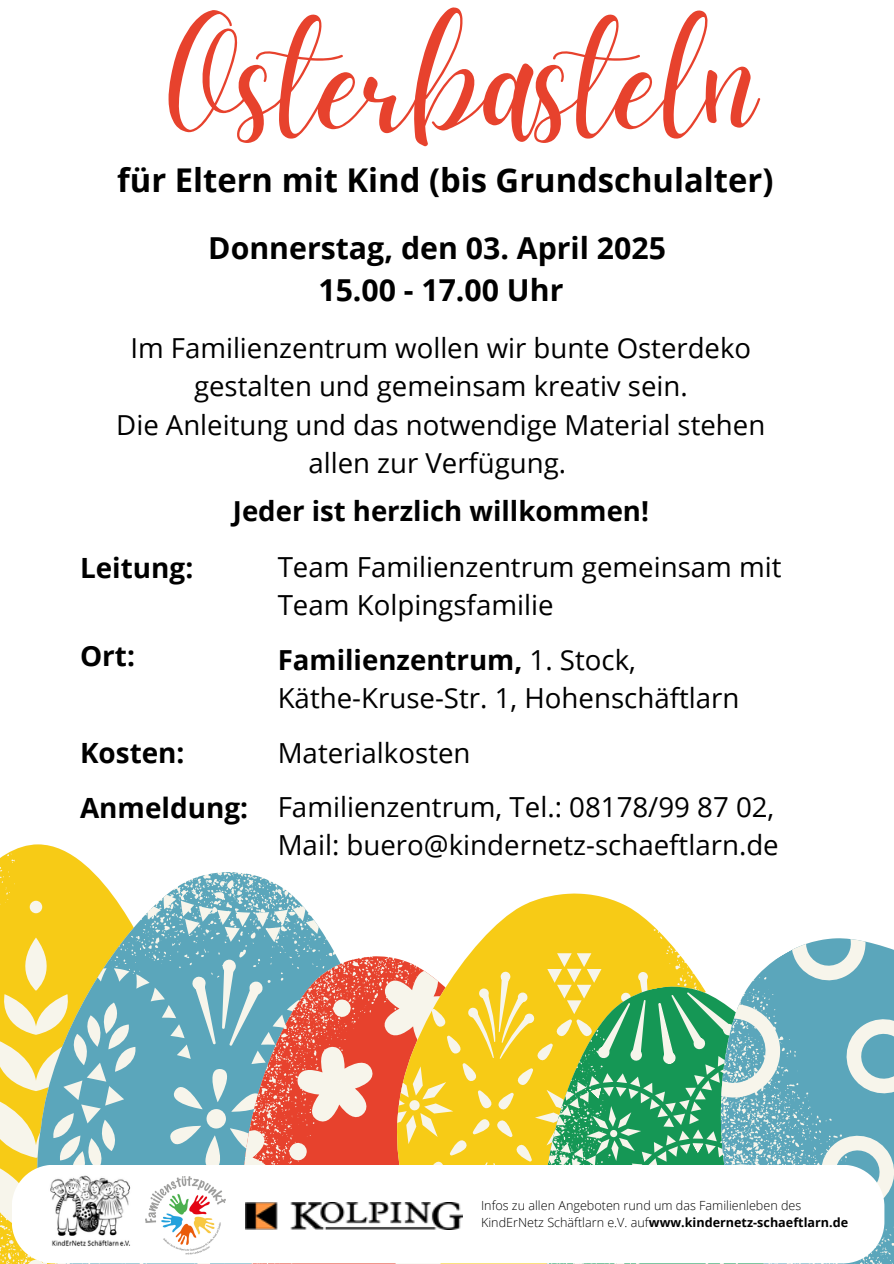
<style>
.page{position:relative;width:894px;height:1264px;background:#fff}
.page>*{position:absolute;margin:0;border:0;box-sizing:border-box;transform-origin:0 0}
.t1{font:156px "Daydream";color:#e7422d}
.t2{font:700 32.7px "Open Sans";color:#000}
.t3{font:700 30.3px/42.3px "Open Sans";color:#000;text-align:center}
.t4{font:700 27.9px "Open Sans";color:#000}
.t5{font:27.6px/38px "Open Sans";color:#000}
.t6{font:700 27.6px "Open Sans";color:#000}
.t7{font:700 12.6px "Open Sans";color:#000}
.t8{font:300 12.6px "Open Sans";color:#000}
.s1{font-weight:700}
.s2{font-weight:300}
</style>
<div class="page">
<svg style="left:0;top:844px;width:75px;height:56px;fill:#f7cb16"></svg>
<svg style="left:0;top:900px;width:25px;height:363px;background:#f7da63"></svg>
<svg style="left:25px;top:857px;width:255px;height:307px"></svg>
<svg style="left:31px;top:886px;width:290px;height:278px;background:#9fbfa2"></svg>
<svg style="left:186px;top:930px;width:137px;height:234px;background:#73b2c2"></svg>
<svg style="left:207px;top:933px;width:129px;height:231px;background:#79b5c4"></svg>
<svg style="left:216px;top:955px;width:180px;height:209px;background:#c28881"></svg>
<svg style="left:396px;top:893px;width:236px;height:271px;fill:#f7cb16"></svg>
<svg style="left:397px;top:953px;width:235px;height:211px;background:#f6ce53"></svg>
<svg style="left:481px;top:956px;width:151px;height:208px;background:#f7d034"></svg>
<svg style="left:503px;top:968px;width:129px;height:196px;background:#b7c44f"></svg>
<svg style="left:634px;top:910px;width:259px;height:353px"></svg>
<svg style="left:12px;top:1164px;width:872px;height:99px"></svg>
<img style="left:146px;top:1175px;width:80px;height:79px">
<img style="left:42px;top:1173px;width:101px;height:85px">
<img style="left:245px;top:1202px;width:217px;height:27px">
<p class="t1" style="left:168px;top:-10px;width:590px">Osterbasteln</p>
<h3 class="t2" style="left:117px;top:157px;width:657px">für Eltern mit Kind (bis Grundschulalter)</h3>
<h4 class="t3" style="left:208px;top:226px;width:459px">Donnerstag, den 03. April 2025<br>15.00 - 17.00 Uhr</h4>
<h4 class="t5" style="left:116px;top:328px;width:650px;line-height:38.5px;text-align:center">Im Familienzentrum wollen wir bunte Osterdeko gestalten und gemeinsam kreativ sein.<br>Die Anleitung und das notwendige Material stehen allen zur Verfügung.</h4>
<h4 class="t6" style="left:233px;top:491px;width:417px">Jeder ist herzlich willkommen!</h4>
<h3 class="t4" style="left:80px;top:548px;width:115px">Leitung:</h3>
<h3 class="t4" style="left:80px;top:636px;width:56px">Ort:</h3>
<h3 class="t4" style="left:80px;top:733px;width:106px">Kosten:</h3>
<h3 class="t4" style="left:80px;top:788px;width:169px">Anmeldung:</h3>
<h1 class="t5" style="left:277px;top:547px;width:505px">Team Familienzentrum gemeinsam mit<br>Team Kolpingsfamilie</h1>
<h2 class="t5" style="left:277px;top:640px;width:463px"><span class="s1">Familienzentrum,</span> 1. Stock,<br>Käthe-Kruse-Str. 1, Hohenschäftlarn</h2>
<h2 class="t5" style="left:277px;top:732px;width:194px">Materialkosten</h2>
<h4 class="t5" style="left:277px;top:787px;width:502px">Familienzentrum, Tel.: 08178/99 87 02,<br>Mail: buero@kindernetz-schaeftlarn.de</h4>
<h4 class="t8" style="left:481px;top:1196px;width:321px">Infos zu allen Angeboten rund um das Familienleben des</h4>
<p class="t7" style="left:481px;top:1213px;width:368px"><span class="s2">KindErNetz Schäftlarn e.V. auf</span>www.kindernetz-schaeftlarn.de</p>
</div>
